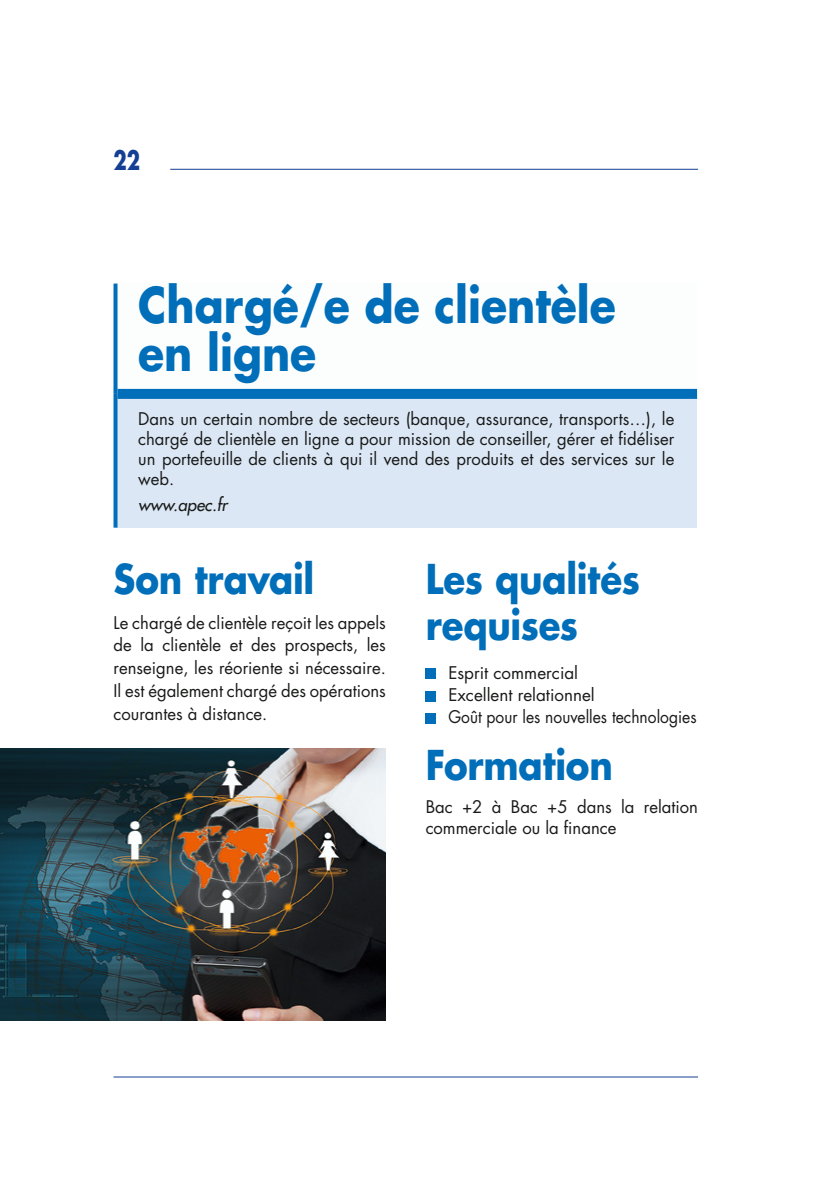
<style>
.page{position:relative;width:840px;height:1191px;background:#fff}
.page>*{position:absolute;margin:0;border:0;box-sizing:border-box;transform-origin:0 0}
.t1{font:700 48px/48px "Futura Std";color:#006eb9;scale:.89 1}
.t2{font:700 40px/45.2px "Futura Std";letter-spacing:-.005em;color:#006eb9;scale:.89 1}
.t3{font:700 26px "Futura Std";color:#143f94;scale:.75 1}
.t4{font:17px/22.8px "Futura Std";color:#181a18;text-align:justify}
.t5{font:italic 500 17px "Futura Std";color:#181a18}
</style>
<div class="page">
<hr style="left:113px;top:1076px;width:584px;height:1px;background:#143f94">
<hr style="left:170px;top:169px;width:527px;height:1px;background:#143f94">
<div style="left:115px;top:394px;width:581px;height:133px;background:#dce7f6"></div>
<svg style="left:113px;top:283px;width:4px;height:111px"></svg>
<svg style="left:113px;top:394px;width:4px;height:133px"></svg>
<div style="left:117px;top:389px;width:579px;height:10px;background:#006eb9"></div>
<div style="left:425px;top:669px;width:10px;height:10px;background:#006eb9"></div>
<div style="left:425px;top:691px;width:10px;height:10px;background:#006eb9"></div>
<div style="left:425px;top:713px;width:10px;height:10px;background:#006eb9"></div>
<img style="left:0;top:748px;width:386px;height:272px">
<h3 class="t3" style="left:113px;top:143px;width:37px">22</h3>
<h1 class="t1" style="left:138px;top:280px;width:538px">Chargé/e de clientèle en ligne</h1>
<p class="t4" style="left:138px;top:409px;width:537px;line-height:20px">Dans un certain nombre de secteurs (banque, assurance, transports…), le chargé de clientèle en ligne a pour mission de conseiller, gérer et fidéliser un portefeuille de clients à qui il vend des produits et des services sur le web.</p>
<p class="t5" style="left:138px;top:494px;width:90px">www.apec.fr</p>
<h2 class="t2" style="left:113px;top:556px;width:227px">Son travail</h2>
<p class="t4" style="left:113px;top:611px;width:274px">Le chargé de clientèle reçoit les appels de la clientèle et des prospects, les renseigne, les réoriente si nécessaire.<br>Il est également chargé des opérations courantes à distance.</p>
<h2 class="t2" style="left:425px;top:556px;width:242px">Les qualités requises</h2>
<p class="t4" style="left:448px;top:662px;width:249px;line-height:22.2px;text-align:left">Esprit commercial<br>Excellent relationnel<br>Goût pour les nouvelles technologies</p>
<h2 class="t2" style="left:425px;top:742px;width:212px">Formation</h2>
<p class="t4" style="left:425px;top:796px;width:274px;line-height:21.2px">Bac +2 à Bac +5 dans la relation commerciale ou la finance</p>
</div>
